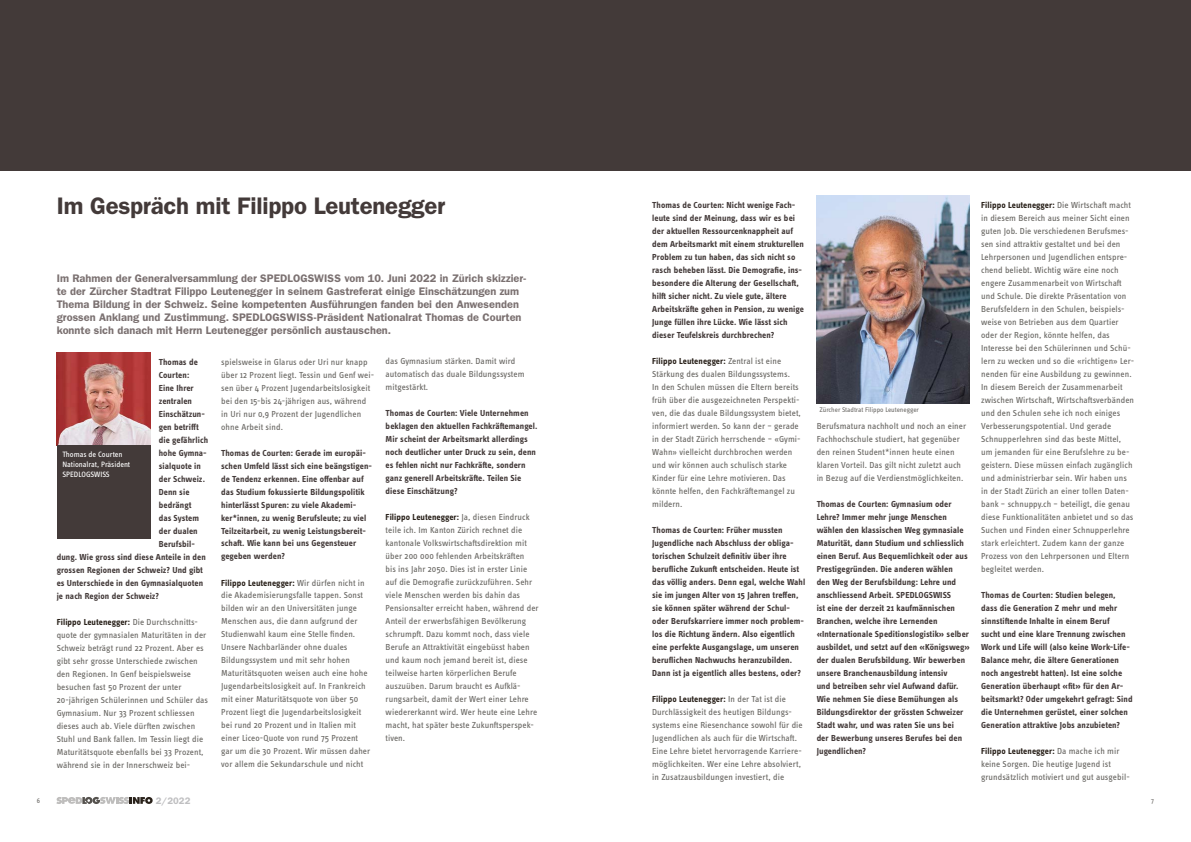
<style>
.page{position:relative;width:1191px;height:842px;background:#fff}
.page>*{position:absolute;margin:0;border:0;box-sizing:border-box;transform-origin:0 0}
.t1{font:600 24px "Franklin Gothic";letter-spacing:-.01em;color:#433a39}
.t2{font:600 11px/13px "Franklin Gothic";color:#7b7171}
.t3{font:600 9.5px "Franklin Gothic";color:#bfbfc1}
.t4{font:9px/13px "Info Text Pro";letter-spacing:.01em;color:#6a6864}
.t5{font:700 9px/13px "Info Text Pro";letter-spacing:.01em;color:#433a39}
.t6{font:8px/10px "Info Text Pro";color:#fff}
.t7{font:7px "Info Text Pro";color:#72706d}
.s1{font-weight:700;color:#29211a}
</style>
<div class="page">
<svg style="left:56px;top:797px;width:97px;height:7px"></svg>
<div style="left:0;top:0;width:1191px;height:170px;background:#433a39"></div>
<img style="left:57px;top:352px;width:93px;height:94px">
<div style="left:57px;top:446px;width:93px;height:93px;background:#433a39"></div>
<img style="left:816px;top:196px;width:153px;height:208px">
<h1 class="t1" style="left:57px;top:191px;width:390px">Im Gespräch mit Filippo Leutenegger</h1>
<p class="t2" style="left:57px;top:272px;width:471px">Im Rahmen der Generalversammlung der SPEDLOGSWISS vom 10. Juni 2022 in Zürich skizzier&shy;te der Zürcher Stadtrat Filippo Leutenegger in seinem Gastreferat einige Einschätzungen zum Thema Bildung in der Schweiz. Seine kompetenten Ausführungen fanden bei den Anwesenden grossen Anklang und Zustimmung. SPEDLOGSWISS-Präsident Nationalrat Thomas de Courten konnte sich danach mit Herrn Leutenegger persönlich austauschen.</p>
<p class="t5" style="left:159px;top:355px;width:40px">Thomas de</p>
<p class="t5" style="left:159px;top:368px;width:32px">Courten:</p>
<p class="t5" style="left:159px;top:381px;width:37px">Eine Ihrer</p>
<p class="t5" style="left:159px;top:394px;width:35px">zentralen</p>
<p class="t5" style="left:159px;top:407px;width:48px">Einschätzun-</p>
<p class="t5" style="left:159px;top:420px;width:41px">gen betrifft</p>
<p class="t5" style="left:159px;top:433px;width:51px">die gefährlich</p>
<p class="t5" style="left:159px;top:446px;width:50px">hohe Gymna-</p>
<p class="t5" style="left:159px;top:459px;width:44px">sialquote in</p>
<p class="t5" style="left:159px;top:472px;width:48px">der Schweiz.</p>
<p class="t5" style="left:159px;top:485px;width:32px">Denn sie</p>
<p class="t5" style="left:159px;top:498px;width:34px">bedrängt</p>
<p class="t5" style="left:159px;top:511px;width:42px">das System</p>
<p class="t5" style="left:159px;top:524px;width:40px">der dualen</p>
<p class="t5" style="left:159px;top:537px;width:38px">Berufsbil-</p>
<p class="t5" style="left:57px;top:550px;width:151px">dung. Wie gross sind diese Anteile in den</p>
<p class="t5" style="left:57px;top:563px;width:148px">grossen Regionen der Schweiz? Und gibt</p>
<p class="t5" style="left:57px;top:576px;width:148px">es Unterschiede in den Gymnasialquoten</p>
<p class="t5" style="left:57px;top:589px;width:104px">je nach Region der Schweiz?</p>
<p class="t4" style="left:57px;top:615px;width:153px"><span class="s1">Filippo Leutenegger:</span> Die Durchschnitts&shy;quote der gymnasialen Maturitäten in der Schweiz beträgt rund 22 Prozent. Aber es gibt sehr grosse Unterschiede zwischen den Regionen. In Genf beispielsweise besuchen fast 50 Prozent der unter 20-jährigen Schülerinnen und Schüler das Gymnasium. Nur 33 Prozent schliessen dieses auch ab. Viele dürften zwischen Stuhl und Bank fallen. Im Tessin liegt die Maturitätsquote ebenfalls bei 33 Prozent, während sie in der Innerschweiz bei-</p>
<p class="t4" style="left:386px;top:355px;width:140px">das Gymnasium stärken. Damit wird automatisch das duale Bildungssystem mitgestärkt.</p>
<p class="t5" style="left:386px;top:407px;width:153px">Thomas de Courten: Viele Unternehmen beklagen den aktuellen Fachkräftemangel.<br>Mir scheint der Arbeitsmarkt allerdings noch deutlicher unter Druck zu sein, denn es fehlen nicht nur Fachkräfte, sondern ganz generell Arbeitskräfte. Teilen Sie diese Einschätzung?</p>
<p class="t4" style="left:386px;top:511px;width:155px"><span class="s1">Filippo Leutenegger:</span> Ja, diesen Eindruck teile ich. Im Kanton Zürich rechnet die kantonale Volkswirtschaftsdirektion mit über 200 000 fehlenden Arbeitskräften<br>bis ins Jahr 2050. Dies ist in erster Linie auf die Demografie zurückzuführen. Sehr viele Menschen werden bis dahin das Pensionsalter erreicht haben, während der Anteil der erwerbsfähigen Bevölkerung schrumpft. Dazu kommt noch, dass viele Berufe an Attraktivität eingebüsst haben und kaum noch jemand bereit ist, diese teilweise harten körperlichen Berufe auszuüben. Darum braucht es Aufklä&shy;rungsarbeit, damit der Wert einer Lehre wiedererkannt wird. Wer heute eine Lehre macht, hat später beste Zukunftsperspek&shy;tiven.</p>
<p class="t4" style="left:221px;top:355px;width:155px">spielsweise in Glarus oder Uri nur knapp über 12 Prozent liegt. Tessin und Genf wei&shy;sen über 4 Prozent Jugendarbeitslosigkeit bei den 15-bis 24-jährigen aus, während in Uri nur 0,9 Prozent der Jugendlichen ohne Arbeit sind.</p>
<p class="t5" style="left:221px;top:446px;width:152px">Thomas de Courten: Gerade im europäi&shy;schen Umfeld lässt sich eine beängstigen&shy;de Tendenz erkennen. Eine offenbar auf das Studium fokussierte Bildungspolitik hinterlässt Spuren: zu viele Akademi&shy;ker*innen, zu wenig Berufsleute; zu viel Teilzeitarbeit, zu wenig Leistungsbereit&shy;schaft. Wie kann bei uns Gegensteuer gegeben werden?</p>
<p class="t4" style="left:221px;top:576px;width:151px"><span class="s1">Filippo Leutenegger:</span> Wir dürfen nicht in die Akademisierungsfalle tappen. Sonst bilden wir an den Universitäten junge Menschen aus, die dann aufgrund der Studienwahl kaum eine Stelle finden.<br>Unsere Nachbarländer ohne duales Bildungssystem und mit sehr hohen Maturitätsquoten weisen auch eine hohe Jugendarbeitslosigkeit auf. In Frankreich mit einer Maturitätsquote von über 50<br>Prozent liegt die Jugendarbeitslosigkeit bei rund 20 Prozent und in Italien mit einer Liceo-Quote von rund 75 Prozent gar um die 30 Prozent. Wir müssen daher vor allem die Sekundarschule und nicht</p>
<p class="t6" style="left:62px;top:449px;width:69px">Thomas de Courten<br>Nationalrat, Präsident<br>SPEDLOGSWISS</p>
<p class="t5" style="left:652px;top:199px;width:153px">Thomas de Courten: Nicht wenige Fach&shy;leute sind der Meinung, dass wir es bei der aktuellen Ressourcenknappheit auf dem Arbeitsmarkt mit einem strukturellen Problem zu tun haben, das sich nicht so rasch beheben lässt. Die Demografie, ins&shy;besondere die Alterung der Gesellschaft, hilft sicher nicht. Zu viele gute, ältere Arbeitskräfte gehen in Pension, zu wenige Junge füllen ihre Lücke. Wie lässt sich dieser Teufelskreis durchbrechen?</p>
<p class="t4" style="left:652px;top:355px;width:150px"><span class="s1">Filippo Leutenegger:</span> Zentral ist eine Stärkung des dualen Bildungssystems.<br>In den Schulen müssen die Eltern bereits früh über die ausgezeichneten Perspekti&shy;ven, die das duale Bildungssystem bietet, informiert werden. So kann der – gerade in der Stadt Zürich herrschende – «Gymi-Wahn» vielleicht durchbrochen werden und wir können auch schulisch starke Kinder für eine Lehre motivieren. Das könnte helfen, den Fachkräftemangel zu mildern.</p>
<p class="t5" style="left:652px;top:524px;width:155px">Thomas de Courten: Früher mussten Jugendliche nach Abschluss der obliga&shy;torischen Schulzeit definitiv über ihre berufliche Zukunft entscheiden. Heute ist das völlig anders. Denn egal, welche Wahl sie im jungen Alter von 15 Jahren treffen, sie können später während der Schul&shy;oder Berufskarriere immer noch problem&shy;los die Richtung ändern. Also eigentlich eine perfekte Ausgangslage, um unseren beruflichen Nachwuchs heranzubilden.<br>Dann ist ja eigentlich alles bestens, oder?</p>
<p class="t4" style="left:652px;top:692px;width:152px"><span class="s1">Filippo Leutenegger:</span> In der Tat ist die Durchlässigkeit des heutigen Bildungs&shy;systems eine Riesenchance sowohl für die Jugendlichen als auch für die Wirtschaft.<br>Eine Lehre bietet hervorragende Karriere&shy;möglichkeiten. Wer eine Lehre absolviert, in Zusatzausbildungen investiert, die</p>
<p class="t7" style="left:819px;top:405px;width:101px">Zürcher Stadtrat Filippo Leutenegger</p>
<p class="t4" style="left:816px;top:419px;width:151px">Berufsmatura nachholt und noch an einer Fachhochschule studiert, hat gegenüber den reinen Student*innen heute einen klaren Vorteil. Das gilt nicht zuletzt auch in Bezug auf die Verdienstmöglichkeiten.</p>
<p class="t5" style="left:816px;top:497px;width:155px">Thomas de Courten: Gymnasium oder Lehre? Immer mehr junge Menschen wählen den klassischen Weg gymnasiale Maturität, dann Studium und schliesslich einen Beruf. Aus Bequemlichkeit oder aus Prestigegründen. Die anderen wählen<br>den Weg der Berufsbildung: Lehre und anschliessend Arbeit. SPEDLOGSWISS<br>ist eine der derzeit 21 kaufmännischen Branchen, welche ihre Lernenden «Internationale Speditionslogistik» selber ausbildet, und setzt auf den «Königsweg» der dualen Berufsbildung. Wir bewerben unsere Branchenausbildung intensiv<br>und betreiben sehr viel Aufwand dafür.<br>Wie nehmen Sie diese Bemühungen als Bildungsdirektor der grössten Schweizer Stadt wahr, und was raten Sie uns bei<br>der Bewerbung unseres Berufes bei den Jugendlichen?</p>
<p class="t4" style="left:981px;top:198px;width:155px"><span class="s1">Filippo Leutenegger:</span> Die Wirtschaft macht in diesem Bereich aus meiner Sicht einen guten Job. Die verschiedenen Berufsmes&shy;sen sind attraktiv gestaltet und bei den Lehrpersonen und Jugendlichen entspre&shy;chend beliebt. Wichtig wäre eine noch engere Zusammenarbeit von Wirtschaft und Schule. Die direkte Präsentation von Berufsfeldern in den Schulen, beispiels&shy;weise von Betrieben aus dem Quartier oder der Region, könnte helfen, das Interesse bei den Schülerinnen und Schü&shy;lern zu wecken und so die «richtigen» Ler&shy;nenden für eine Ausbildung zu gewinnen.<br>In diesem Bereich der Zusammenarbeit zwischen Wirtschaft, Wirtschaftsverbänden und den Schulen sehe ich noch einiges Verbesserungspotential. Und gerade Schnupperlehren sind das beste Mittel, um jemanden für eine Berufslehre zu be&shy;geistern. Diese müssen einfach zugänglich und administrierbar sein. Wir haben uns in der Stadt Zürich an einer tollen Daten&shy;bank – schnuppy.ch – beteiligt, die genau diese Funktionalitäten anbietet und so das Suchen und Finden einer Schnupperlehre stark erleichtert. Zudem kann der ganze Prozess von den Lehrpersonen und Eltern begleitet werden.</p>
<p class="t5" style="left:981px;top:588px;width:153px">Thomas de Courten: Studien belegen, dass die Generation Z mehr und mehr sinnstiftende Inhalte in einem Beruf<br>sucht und eine klare Trennung zwischen Work und Life will (also keine Work-Life-Balance mehr, die ältere Generationen noch angestrebt hatten). Ist eine solche Generation überhaupt «fit» für den Ar&shy;beitsmarkt? Oder umgekehrt gefragt: Sind die Unternehmen gerüstet, einer solchen Generation attraktive Jobs anzubieten?</p>
<p class="t4" style="left:981px;top:744px;width:150px"><span class="s1">Filippo Leutenegger:</span> Da mache ich mir keine Sorgen. Die heutige Jugend ist grundsätzlich motiviert und gut ausgebil-</p>
<p class="t7" style="left:37px;top:797px;width:5px">6</p>
<p class="t3" style="left:156px;top:795px;width:36px">2/2022</p>
<p class="t7" style="left:1151px;top:796px;width:4px">7</p>
</div>
